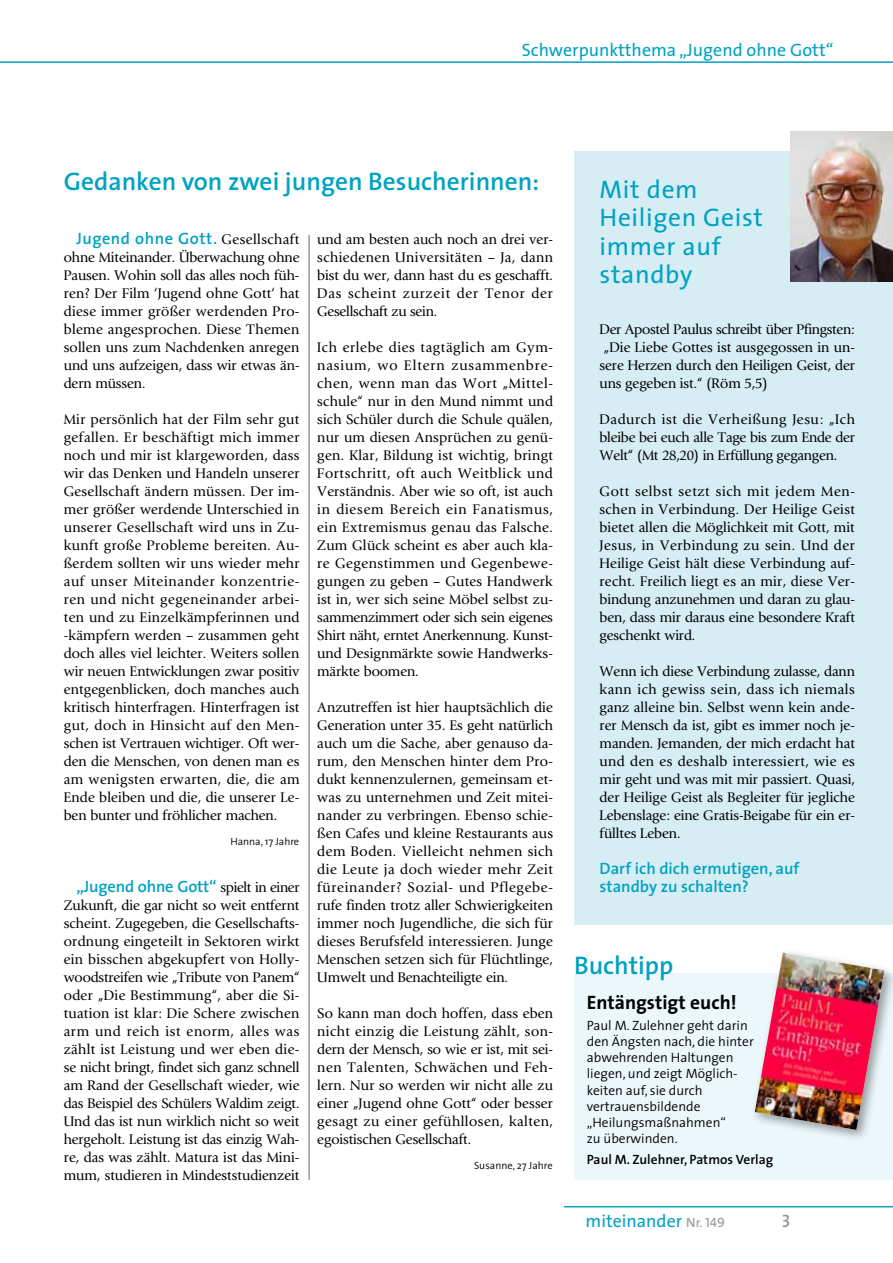
<style>
.page{position:relative;width:893px;height:1263px;background:#fff}
.page>*{position:absolute;margin:0;border:0;box-sizing:border-box;transform-origin:0 0}
.t1{font:600 25.5px "The Sans";color:#00a2c2}
.t2{font:25.5px/28.5px "The Sans";letter-spacing:.025em;color:#00a2c2}
.t3{font:700 19.5px "The Sans";color:#000}
.t4{font:18px "The Sans";color:#00a2c2}
.t5{font:18px "The Sans Semi Bold Caps";color:#98989c}
.t6{font:600 16.5px/18px "The Sans";color:#00a2c2}
.t7{font:600 16.5px "The Sans";letter-spacing:.03em;color:#00a2c2}
.t8{font:13.5px/18px "GI25";letter-spacing:.01em;color:#000;text-align:justify}
.t9{font:300 13.5px/16.2px "The Sans";color:#000}
.t10{font:13.5px "GI25";letter-spacing:-.01em;color:#000}
.t11{font:600 13.5px "The Sans";color:#000}
.t12{font:300 10.5px "The Sans";color:#000}
.s1{font-family:"GI25";font-weight:400;font-size:13.5px;color:#000}
.s2{font-size:13.5px;color:#98989c}
.s3{font-family:"The Sans Caps";font-size:13.5px;color:#98989c}
</style>
<div class="page">
<div style="left:574px;top:151px;width:319px;height:774px;background:#d5edf3"></div>
<hr style="left:0;top:61px;width:893px;height:2px;background:#00a2c2">
<hr style="left:564px;top:1206px;width:329px;height:1px;background:#00a2c2">
<hr style="left:309px;top:235px;width:1px;height:945px;background:#68676c">
<img style="left:790px;top:132px;width:103px;height:149px">
<div style="left:574px;top:974px;width:319px;height:206px;background:#ebf7fa"></div>
<div style="left:751px;top:948px;width:142px;height:195px;background:#000;opacity:.37"></div>
<img style="left:755px;top:952px;width:129px;height:178px">
<h3 class="t4" style="left:522px;top:35px;width:313px">Schwerpunktthema „Jugend ohne Gott“</h3>
<h1 class="t1" style="left:64px;top:160px;width:477px">Gedanken von zwei jungen Besucherinnen:</h1>
<p class="t7" style="left:77px;top:224px;width:224px">Jugend ohne Gott. <span class="s1">Gesellschaft</span></p>
<p class="t8" style="left:64px;top:248px;width:237px">ohne Miteinander. Überwachung ohne Pausen. Wohin soll das alles noch füh&shy;ren? Der Film ‘Jugend ohne Gott‘ hat diese immer größer werdenden Pro&shy;bleme angesprochen. Diese Themen sollen uns zum Nachdenken anregen und uns aufzeigen, dass wir etwas än&shy;dern müssen.</p>
<p class="t8" style="left:64px;top:410px;width:237px">Mir persönlich hat der Film sehr gut gefallen. Er beschäftigt mich immer noch und mir ist klargeworden, dass wir das Denken und Handeln unserer Gesellschaft ändern müssen. Der im&shy;mer größer werdende Unterschied in unserer Gesellschaft wird uns in Zu&shy;kunft große Probleme bereiten. Au&shy;ßerdem sollten wir uns wieder mehr auf unser Miteinander konzentrie&shy;ren und nicht gegeneinander arbei&shy;ten und zu Einzelkämpferinnen und -kämpfern werden – zusammen geht doch alles viel leichter. Weiters sollen wir neuen Entwicklungen zwar positiv entgegenblicken, doch manches auch kritisch hinterfragen. Hinterfragen ist gut, doch in Hinsicht auf den Men&shy;schen ist Vertrauen wichtiger. Oft wer&shy;den die Menschen, von denen man es am wenigsten erwarten, die, die am Ende bleiben und die, die unserer Le&shy;ben bunter und fröhlicher machen.</p>
<p class="t12" style="left:230px;top:833px;width:70px">Hanna, 17 Jahre</p>
<p class="t6" style="left:77px;top:877px;width:224px">„Jugend ohne Gott“ <span class="s1">spielt in einer</span></p>
<p class="t8" style="left:64px;top:896px;width:237px">Zukunft, die gar nicht so weit entfernt scheint. Zugegeben, die Gesellschafts&shy;ordnung eingeteilt in Sektoren wirkt ein bisschen abgekupfert von Holly&shy;woodstreifen wie „Tribute von Panem“ oder „Die Bestimmung“, aber die Si&shy;tuation ist klar: Die Schere zwischen arm und reich ist enorm, alles was zählt ist Leistung und wer eben die&shy;se nicht bringt, findet sich ganz schnell am Rand der Gesellschaft wieder, wie das Beispiel des Schülers Waldim zeigt.<br>Und das ist nun wirklich nicht so weit hergeholt. Leistung ist das einzig Wah&shy;re, das was zählt. Matura ist das Mini&shy;mum, studieren in Mindeststudienzeit</p>
<p class="t8" style="left:317px;top:230px;width:237px">und am besten auch noch an drei ver&shy;schiedenen Universitäten – Ja, dann bist du wer, dann hast du es geschafft.<br>Das scheint zurzeit der Tenor der Gesellschaft zu sein.</p>
<p class="t8" style="left:317px;top:338px;width:237px">Ich erlebe dies tagtäglich am Gym&shy;nasium, wo Eltern zusammenbre&shy;chen, wenn man das Wort „Mittel&shy;schule“ nur in den Mund nimmt und sich Schüler durch die Schule quälen, nur um diesen Ansprüchen zu genü&shy;gen. Klar, Bildung ist wichtig, bringt Fortschritt, oft auch Weitblick und Verständnis. Aber wie so oft, ist auch in diesem Bereich ein Fanatismus, ein Extremismus genau das Falsche.<br>Zum Glück scheint es aber auch kla&shy;re Gegenstimmen und Gegenbewe&shy;gungen zu geben – Gutes Handwerk ist in, wer sich seine Möbel selbst zu&shy;sammenzimmert oder sich sein eigenes Shirt näht, erntet Anerkennung. Kunst&shy;und Designmärkte sowie Handwerks&shy;märkte boomen.</p>
<p class="t8" style="left:317px;top:698px;width:237px">Anzutreffen ist hier hauptsächlich die Generation unter 35. Es geht natürlich auch um die Sache, aber genauso da&shy;rum, den Menschen hinter dem Pro&shy;dukt kennenzulernen, gemeinsam et&shy;was zu unternehmen und Zeit mitei&shy;nander zu verbringen. Ebenso schie&shy;ßen Cafes und kleine Restaurants aus dem Boden. Vielleicht nehmen sich die Leute ja doch wieder mehr Zeit füreinander? Sozial- und Pflegebe&shy;rufe finden trotz aller Schwierigkeiten immer noch Jugendliche, die sich für dieses Berufsfeld interessieren. Junge Menschen setzen sich für Flüchtlinge, Umwelt und Benachteiligte ein.</p>
<p class="t8" style="left:317px;top:1004px;width:237px">So kann man doch hoffen, dass eben nicht einzig die Leistung zählt, son&shy;dern der Mensch, so wie er ist, mit sei&shy;nen Talenten, Schwächen und Feh&shy;lern. Nur so werden wir nicht alle zu einer „Jugend ohne Gott“ oder besser gesagt zu einer gefühllosen, kalten, egoistischen Gesellschaft.</p>
<p class="t12" style="left:474px;top:1157px;width:80px">Susanne, 27 Jahre</p>
<h1 class="t2" style="left:600px;top:174px;width:165px">Mit dem<br>Heiligen Geist immer auf standby</h1>
<p class="t10" style="left:600px;top:321px;width:257px">Der Apostel Paulus schreibt über Pfingsten:</p>
<p class="t8" style="left:604px;top:338px;width:252px">„Die Liebe Gottes ist ausgegossen in un-</p>
<p class="t8" style="left:600px;top:356px;width:257px">sere Herzen durch den Heiligen Geist, der</p>
<p class="t8" style="left:600px;top:374px;width:170px">uns gegeben ist.“ (Röm 5,5)</p>
<p class="t8" style="left:600px;top:410px;width:257px">Dadurch ist die Verheißung Jesu: „Ich bleibe bei euch alle Tage bis zum Ende der Welt“ (Mt 28,20) in Erfüllung gegangen.</p>
<p class="t8" style="left:600px;top:482px;width:257px">Gott selbst setzt sich mit jedem Men&shy;schen in Verbindung. Der Heilige Geist bietet allen die Möglichkeit mit Gott, mit Jesus, in Verbindung zu sein. Und der Heilige Geist hält diese Verbindung auf&shy;recht. Freilich liegt es an mir, diese Ver&shy;bindung anzunehmen und daran zu glau&shy;ben, dass mir daraus eine besondere Kraft geschenkt wird.</p>
<p class="t8" style="left:600px;top:662px;width:257px">Wenn ich diese Verbindung zulasse, dann kann ich gewiss sein, dass ich niemals ganz alleine bin. Selbst wenn kein ande&shy;rer Mensch da ist, gibt es immer noch je&shy;manden. Jemanden, der mich erdacht hat und den es deshalb interessiert, wie es mir geht und was mit mir passiert. Quasi, der Heilige Geist als Begleiter für jegliche Lebenslage: eine Gratis-Beigabe für ein er&shy;fülltes Leben.</p>
<p class="t6" style="left:600px;top:859px;width:201px">Darf ich dich ermutigen, auf standby zu schalten?</p>
<h1 class="t1" style="left:574px;top:944px;width:101px">Buchtipp</h1>
<h2 class="t3" style="left:587px;top:986px;width:151px">Entängstigt euch!</h2>
<p class="t9" style="left:587px;top:1017px;width:168px">Paul M. Zulehner geht darin den Ängsten nach, die hinter abwehrenden Haltungen liegen, und zeigt Möglich&shy;keiten auf, sie durch vertrauensbildende „Heilungsmaßnahmen“<br>zu überwinden.</p>
<p class="t11" style="left:587px;top:1148px;width:188px">Paul M. Zulehner, Patmos Verlag</p>
<h3 class="t4" style="left:585px;top:1206px;width:141px">miteinander <span class="s2">Nr.</span> <span class="s3">149</span></h3>
<h3 class="t5" style="left:782px;top:1206px;width:10px">3</h3>
</div>
